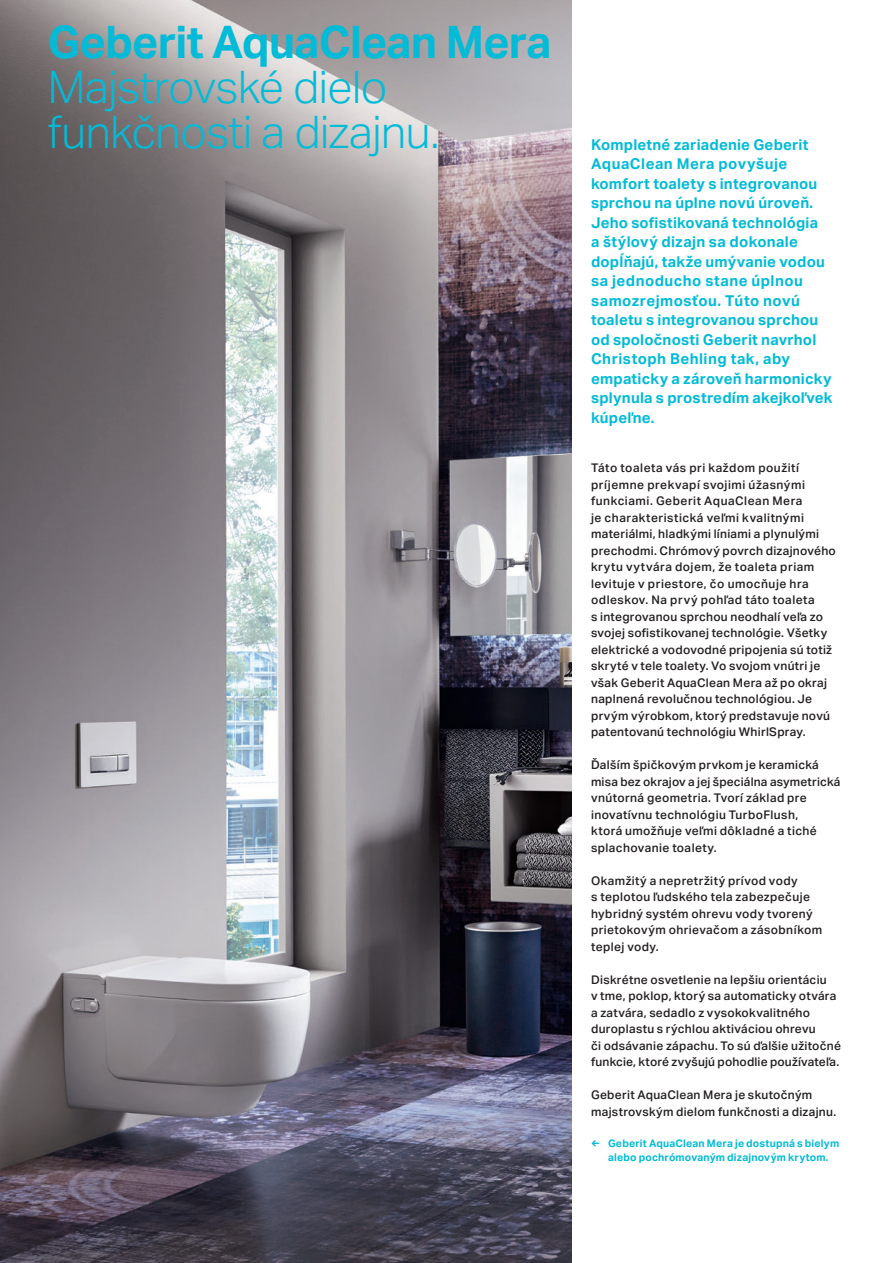
<style>
.page{position:relative;width:893px;height:1263px;background:#fff}
.page>*{position:absolute;margin:0;border:0;box-sizing:border-box;transform-origin:0 0}
.t1{font:300 45px/45px "Aktiv Grotesk Geberit";letter-spacing:-.01em;color:#03bbd7}
.t2{font:700 45px "Aktiv Grotesk Geberit";letter-spacing:-.015em;color:#03bbd7}
.t3{font:700 15px/19.5px "Aktiv Grotesk Geberit";letter-spacing:.015em;color:#03bbd7}
.t4{font:500 12px/16.5px "Aktiv Grotesk Geberit";letter-spacing:.025em;color:#231f20}
.t5{font:700 10.5px/13.5px "Aktiv Grotesk Geberit";letter-spacing:.015em;color:#03bbd7;text-align:center}
</style>
<div class="page">
<img style="left:0;top:0;width:572px;height:1263px">
<h1 class="t2" style="left:48px;top:14px;width:505px">Geberit AquaClean Mera</h1>
<h1 class="t1" style="left:48px;top:64px;width:393px">Majstrovské dielo funkčnosti a dizajnu.</h1>
<p class="t3" style="left:591px;top:134px;width:243px">Kompletné zariadenie Geberit<br>AquaClean Mera povyšuje komfort toalety s integrovanou sprchou na úplne novú úroveň.<br>Jeho sofistikovaná technológia<br>a štýlový dizajn sa dokonale dopĺňajú, takže umývanie vodou sa jednoducho stane úplnou samozrejmosťou. Túto novú toaletu s integrovanou sprchou od spoločnosti Geberit navrhol<br>Christoph Behling tak, aby empaticky a zároveň harmonicky splynula s prostredím akejkoľvek kúpeľne.</p>
<p class="t4" style="left:591px;top:459px;width:246px">Táto toaleta vás pri každom použití príjemne prekvapí svojimi úžasnými funkciami. Geberit AquaClean Mera<br>je charakteristická veľmi kvalitnými materiálmi, hladkými líniami a plynulými prechodmi. Chrómový povrch dizajnového krytu vytvára dojem, že toaleta priam levituje v priestore, čo umocňuje hra odleskov. Na prvý pohľad táto toaleta<br>s integrovanou sprchou neodhalí veľa zo svojej sofistikovanej technológie. Všetky elektrické a vodovodné pripojenia sú totiž skryté v tele toalety. Vo svojom vnútri je však Geberit AquaClean Mera až po okraj naplnená revolučnou technológiou. Je prvým výrobkom, ktorý predstavuje novú patentovanú technológiu WhirlSpray.</p>
<p class="t4" style="left:591px;top:756px;width:251px">Ďalším špičkovým prvkom je keramická misa bez okrajov a jej špeciálna asymetrická vnútorná geometria. Tvorí základ pre inovatívnu technológiu TurboFlush,<br>ktorá umožňuje veľmi dôkladné a tiché splachovanie toalety.</p>
<p class="t4" style="left:591px;top:872px;width:233px">Okamžitý a nepretržitý prívod vody<br>s teplotou ľudského tela zabezpečuje hybridný systém ohrevu vody tvorený prietokovým ohrievačom a zásobníkom teplej vody.</p>
<p class="t4" style="left:591px;top:971px;width:251px">Diskrétne osvetlenie na lepšiu orientáciu<br>v tme, poklop, ktorý sa automaticky otvára a zatvára, sedadlo z vysokokvalitného duroplastu s rýchlou aktiváciou ohrevu<br>či odsávanie zápachu. To sú ďalšie užitočné funkcie, ktoré zvyšujú pohodlie používateľa.</p>
<p class="t4" style="left:591px;top:1086px;width:247px">Geberit AquaClean Mera je skutočným majstrovským dielom funkčnosti a dizajnu.</p>
<p class="t5" style="left:591px;top:1137px;width:250px">← Geberit AquaClean Mera je dostupná s bielym alebo pochrómovaným dizajnovým krytom.</p>
</div>
